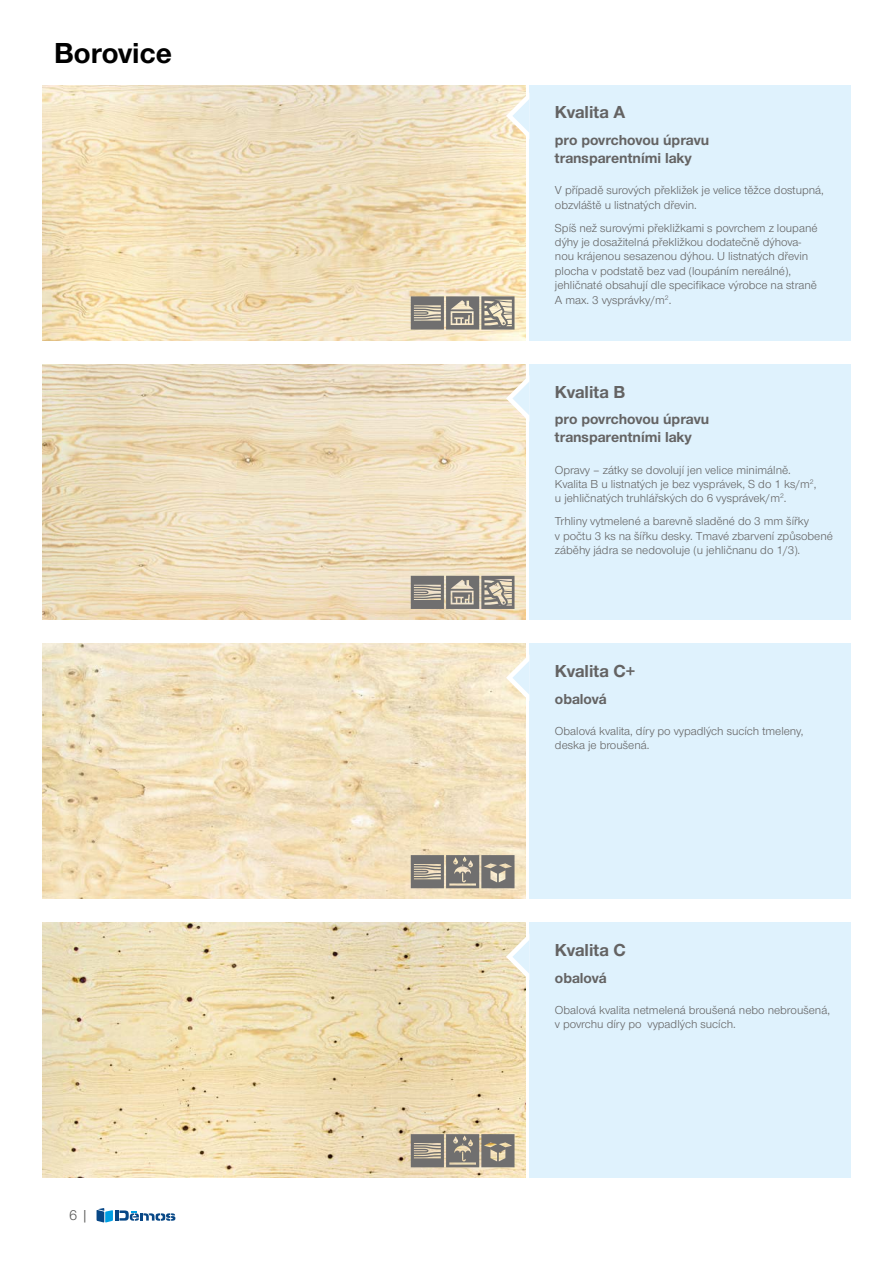
<style>
.page{position:relative;width:893px;height:1263px;background:#fff}
.page>*{position:absolute;margin:0;border:0;box-sizing:border-box;transform-origin:0 0}
.t1{font:700 30px "Nimbus Sans Novus TOT";color:#000}
.t2{font:700 18px "Nimbus Sans Novus TOT";color:#646363}
.t3{font:700 15px/18px "Nimbus Sans Novus TOT";color:#646363}
.t4{font:15px "Nimbus San Nov";color:#575756}
.t5{font:12px/14.4px "Nimbus Sans Novus TOT";color:#646363}
</style>
<div class="page">
<img style="left:43px;top:85px;width:482px;height:255px">
<img style="left:43px;top:644px;width:482px;height:255px">
<img style="left:43px;top:364px;width:482px;height:255px">
<img style="left:43px;top:923px;width:482px;height:255px">
<div style="left:529px;top:85px;width:321px;height:255px;background:#dff2fd"></div>
<div style="left:529px;top:364px;width:321px;height:256px;background:#dff2fd"></div>
<div style="left:529px;top:644px;width:321px;height:255px;background:#dff2fd"></div>
<div style="left:529px;top:923px;width:321px;height:255px;background:#dff2fd"></div>
<svg style="left:506px;top:92px;width:23px;height:47px"></svg>
<svg style="left:506px;top:375px;width:23px;height:47px"></svg>
<svg style="left:506px;top:654px;width:23px;height:47px"></svg>
<svg style="left:506px;top:933px;width:23px;height:47px"></svg>
<svg style="left:411px;top:296px;width:103px;height:34px;background:#9b968b"></svg>
<svg style="left:411px;top:576px;width:103px;height:33px;background:#979289"></svg>
<svg style="left:411px;top:1134px;width:103px;height:33px;background:#8c867d"></svg>
<svg style="left:411px;top:855px;width:103px;height:33px;background:#8c8881"></svg>
<svg style="left:97px;top:1208px;width:78px;height:14px"></svg>
<h1 class="t1" style="left:54px;top:36px;width:119px">Borovice</h1>
<p class="t4" style="left:69px;top:1207px;width:21px">6 |</p>
<h2 class="t2" style="left:555px;top:102px;width:72px">Kvalita A</h2>
<p class="t3" style="left:555px;top:131px;width:156px">pro povrchovou úpravu transparentními laky</p>
<p class="t5" style="left:555px;top:183px;width:271px">V případě surových překližek je velice těžce dostupná, obzvláště u listnatých dřevin.</p>
<p class="t5" style="left:555px;top:220px;width:264px">Spíš než surovými překližkami s povrchem z loupané dýhy je dosažitelná překližkou dodatečně dýhova&shy;nou krájenou sesazenou dýhou. U listnatých dřevin plocha v podstatě bez vad (loupáním nereálné), jehličnaté obsahují dle specifikace výrobce na straně A max. 3 vysprávky/m<sup>2</sup>.</p>
<h2 class="t2" style="left:555px;top:381px;width:72px">Kvalita B</h2>
<p class="t3" style="left:555px;top:410px;width:156px">pro povrchovou úpravu transparentními laky</p>
<p class="t5" style="left:555px;top:462px;width:263px">Opravy – zátky se dovolují jen velice minimálně.<br>Kvalita B u listnatých je bez vysprávek, S do 1 ks/m<sup>2</sup>, u jehličnatých truhlářských do 6 vysprávek/m<sup>2</sup>.</p>
<p class="t5" style="left:555px;top:514px;width:280px">Trhliny vytmelené a barevně sladěné do 3 mm šířky<br>v počtu 3 ks na šířku desky. Tmavé zbarvení způsobené záběhy jádra se nedovoluje (u jehličnanu do 1/3).</p>
<h2 class="t2" style="left:555px;top:660px;width:82px">Kvalita C+</h2>
<p class="t3" style="left:555px;top:689px;width:53px">obalová</p>
<p class="t5" style="left:555px;top:724px;width:250px">Obalová kvalita, díry po vypadlých sucích tmeleny, deska je broušená.</p>
<h2 class="t2" style="left:555px;top:939px;width:72px">Kvalita C</h2>
<p class="t3" style="left:555px;top:968px;width:53px">obalová</p>
<p class="t5" style="left:555px;top:1003px;width:277px">Obalová kvalita netmelená broušená nebo nebroušená, v povrchu díry po vypadlých sucích.</p>
</div>
